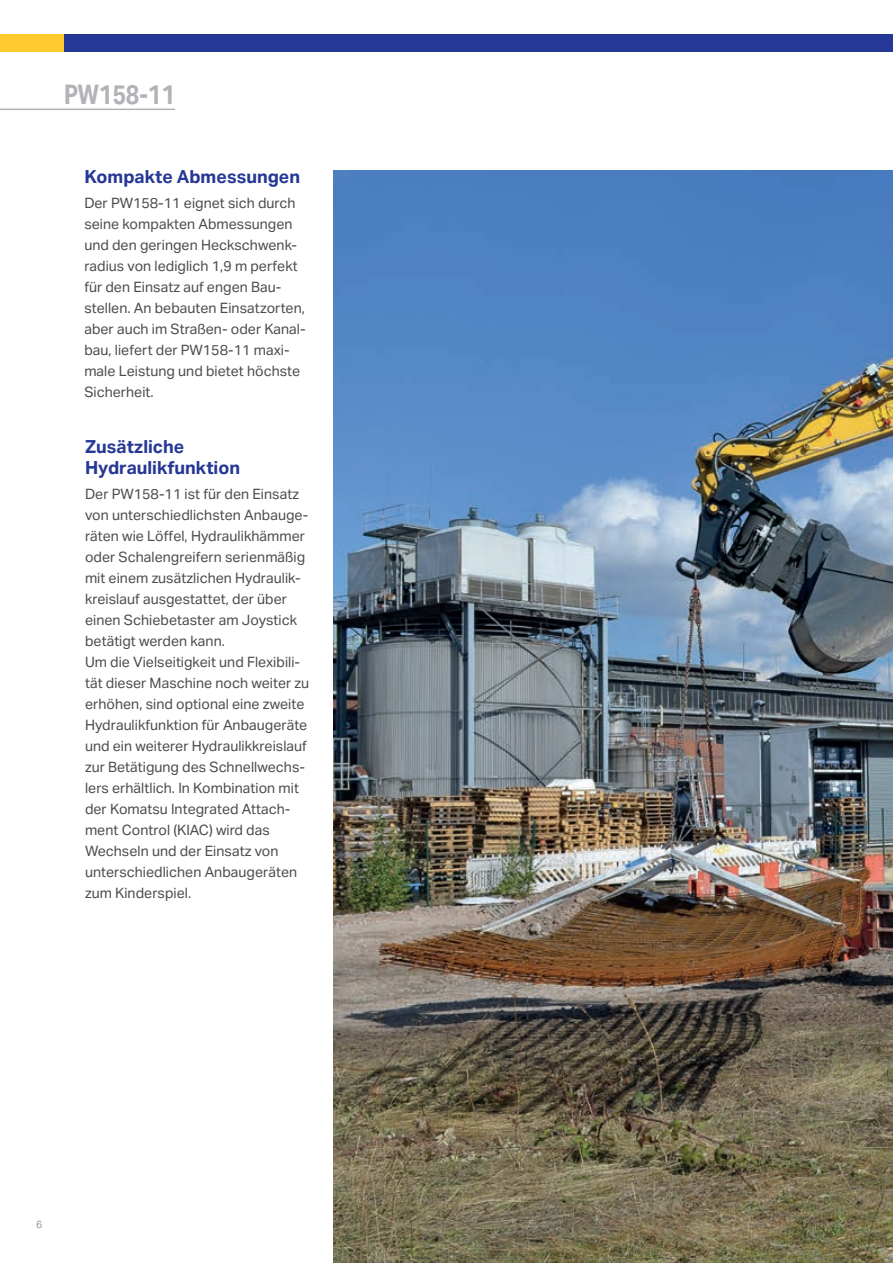
<style>
.page{position:relative;width:893px;height:1263px;background:#fff}
.page>*{position:absolute;margin:0;border:0;box-sizing:border-box;transform-origin:0 0}
.t1{font:700 27px "Aktiv Grotesk Cd";color:#b2b3b7}
.t2{font:700 18px/21px "Aktiv Grotesk";color:#263895}
.t3{font:14.25px/21px "Aktiv Grotesk";color:#4b4c4d}
.t4{font:10.5px "Aktiv Grotesk";color:#939598}
</style>
<div class="page">
<img style="left:333px;top:170px;width:560px;height:1093px">
<hr style="left:0;top:109px;width:175px;height:1px;background:#b2b3b7">
<div style="left:0;top:34px;width:143px;height:17px;background:#fec92d"></div>
<div style="left:64px;top:34px;width:829px;height:17px;background:#263895"></div>
<h1 class="t1" style="left:64px;top:79px;width:113px">PW158-11</h1>
<p class="t2" style="left:84px;top:166px;width:217px">Kompakte Abmessungen</p>
<p class="t3" style="left:84px;top:193px;width:223px">Der PW158-11 eignet sich durch seine kompakten Abmessungen und den geringen Heckschwenk&shy;radius von lediglich 1,9 m perfekt für den Einsatz auf engen Bau&shy;stellen. An bebauten Einsatzorten, aber auch im Straßen- oder Kanal&shy;bau, liefert der PW158-11 maxi&shy;male Leistung und bietet höchste<br>Sicherheit.</p>
<p class="t2" style="left:85px;top:436px;width:157px">Zusätzliche<br>Hydraulikfunktion</p>
<p class="t3" style="left:85px;top:483px;width:226px">Der PW158-11 ist für den Einsatz von unterschiedlichsten Anbauge&shy;räten wie Löffel, Hydraulikhämmer oder Schalengreifern serienmäßig mit einem zusätzlichen Hydraulik&shy;kreislauf ausgestattet, der über einen Schiebetaster am Joystick betätigt werden kann.<br>Um die Vielseitigkeit und Flexibili&shy;tät dieser Maschine noch weiter zu erhöhen, sind optional eine zweite<br>Hydraulikfunktion für Anbaugeräte und ein weiterer Hydraulikkreislauf zur Betätigung des Schnellwechs&shy;lers erhältlich. In Kombination mit der Komatsu Integrated Attach&shy;ment Control (KIAC) wird das<br>Wechseln und der Einsatz von unterschiedlichen Anbaugeräten zum Kinderspiel.</p>
<p class="t4" style="left:36px;top:1218px;width:8px">6</p>
</div>
